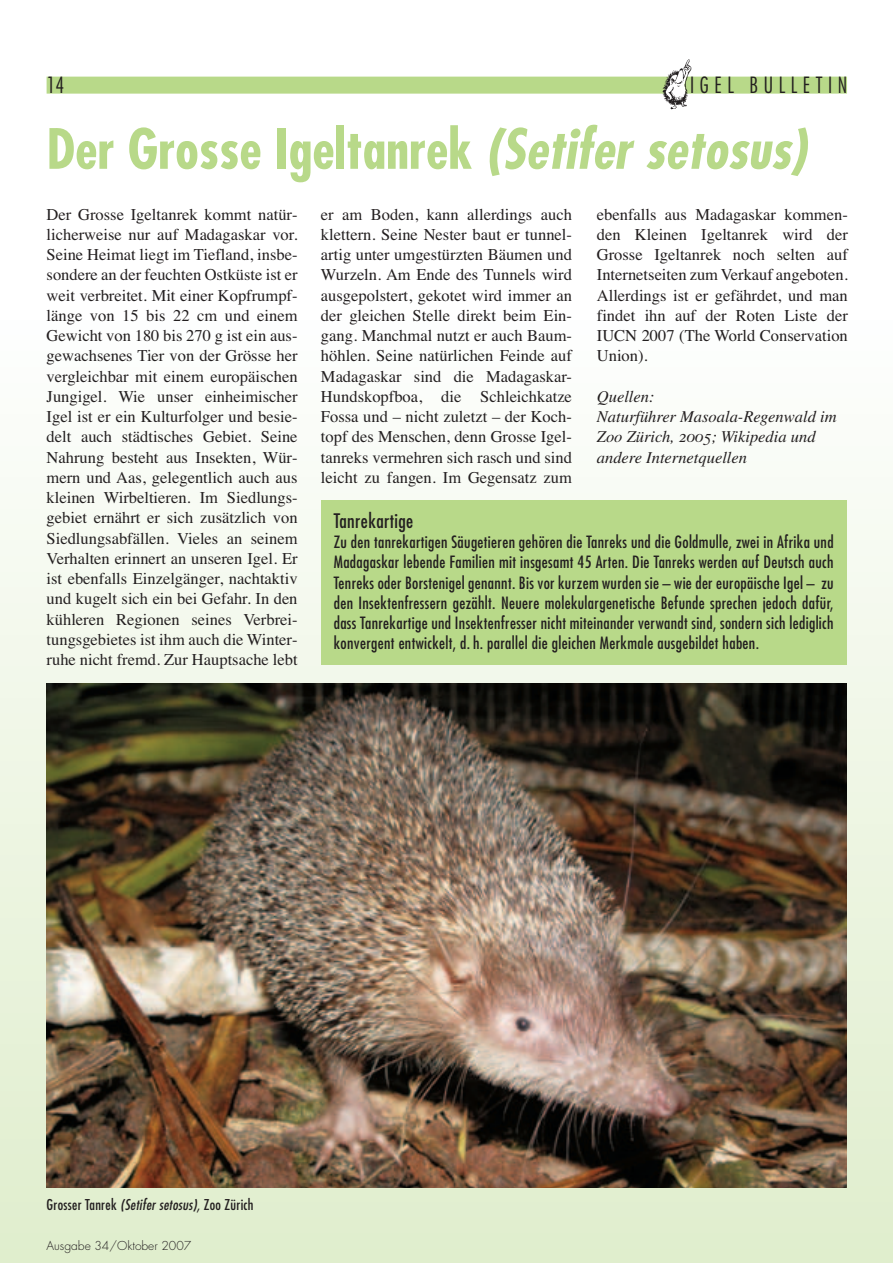
<style>
.page{position:relative;width:893px;height:1263px;background:#fff}
.page>*{position:absolute;margin:0;border:0;box-sizing:border-box;transform-origin:0 0}
.t1{font:700 condensed 54px "Futura";color:#b8d989}
.t2{font:300 condensed 21.75px "Futura";letter-spacing:.26em;color:#231f20}
.t3{font:condensed 19.5px "Futura";letter-spacing:.02em;color:#231f20}
.t4{font:16.5px/20.2px "Times";color:#231f20;text-align:justify}
.t5{font:condensed 16.5px/20.2px "Futura";letter-spacing:.02em;color:#231f20;text-align:justify}
.t6{font:16.5px/20.2px "Times Italic Os F";color:#231f20}
.t7{font:condensed 14.55px "Futura";letter-spacing:.02em;color:#231f20}
.t8{font:300 12px "Futura";color:#231f20}
.s1{font-style:italic}
</style>
<div class="page">
<div style="left:1px;top:1238px;width:891px;height:24px;background:#e0eecd"></div>
<div style="left:1px;top:1206px;width:891px;height:32px;background:#e1eecf"></div>
<div style="left:1px;top:1175px;width:891px;height:31px;background:#e2efd0"></div>
<div style="left:1px;top:1143px;width:891px;height:32px;background:#e3efd2"></div>
<div style="left:1px;top:1112px;width:891px;height:31px;background:#e4f0d3"></div>
<div style="left:1px;top:1080px;width:891px;height:32px;background:#e5f0d5"></div>
<div style="left:1px;top:1049px;width:891px;height:31px;background:#e6f1d6"></div>
<div style="left:1px;top:1017px;width:891px;height:32px;background:#e7f2d8"></div>
<div style="left:1px;top:986px;width:891px;height:31px;background:#e8f2da"></div>
<div style="left:1px;top:954px;width:891px;height:32px;background:#e9f3db"></div>
<div style="left:1px;top:923px;width:891px;height:31px;background:#eaf3dd"></div>
<div style="left:1px;top:891px;width:891px;height:32px;background:#ebf4de"></div>
<div style="left:1px;top:860px;width:891px;height:31px;background:#ecf4e0"></div>
<div style="left:1px;top:828px;width:891px;height:32px;background:#edf5e1"></div>
<div style="left:1px;top:797px;width:891px;height:31px;background:#eef6e3"></div>
<div style="left:1px;top:765px;width:891px;height:32px;background:#eff6e5"></div>
<div style="left:1px;top:734px;width:891px;height:31px;background:#f0f7e6"></div>
<div style="left:1px;top:702px;width:891px;height:32px;background:#f1f7e8"></div>
<div style="left:1px;top:670px;width:891px;height:32px;background:#f2f8ea"></div>
<div style="left:1px;top:639px;width:891px;height:32px;background:#f3f8ec"></div>
<div style="left:1px;top:607px;width:891px;height:32px;background:#f4f9ed"></div>
<div style="left:1px;top:576px;width:891px;height:32px;background:#f5f9ef"></div>
<div style="left:1px;top:544px;width:891px;height:32px;background:#f6faf1"></div>
<div style="left:1px;top:513px;width:891px;height:32px;background:#f7fbf2"></div>
<div style="left:1px;top:481px;width:891px;height:32px;background:#f8fbf4"></div>
<div style="left:1px;top:450px;width:891px;height:32px;background:#f9fcf6"></div>
<div style="left:1px;top:418px;width:891px;height:32px;background:#fafcf8"></div>
<div style="left:1px;top:387px;width:891px;height:32px;background:#fbfdf9"></div>
<div style="left:1px;top:355px;width:891px;height:32px;background:#fcfdfb"></div>
<div style="left:47px;top:77px;width:800px;height:17px;background:#b8d989"></div>
<img style="left:662px;top:59px;width:29px;height:50px">
<div style="left:321px;top:500px;width:525px;height:165px;background:#b8d989"></div>
<img style="left:47px;top:684px;width:799px;height:504px">
<h2 class="t2" style="left:47px;top:76px;width:20px">14</h2>
<h2 class="t2" style="left:690px;top:76px;width:159px">IGEL BULLETIN</h2>
<h1 class="t1" style="left:47px;top:125px;width:770px">Der Grosse Igeltanrek <span class="s1">(Setifer setosus)</span></h1>
<p class="t4" style="left:47px;top:206px;width:252px">Der Grosse Igeltanrek kommt natür&shy;licherweise nur auf Madagaskar vor.<br>Seine Heimat liegt im Tiefland, insbe&shy;sondere an der feuchten Ostküste ist er weit verbreitet. Mit einer Kopfrumpf&shy;länge von 15 bis 22 cm und einem Gewicht von 180 bis 270 g ist ein aus&shy;gewachsenes Tier von der Grösse her vergleichbar mit einem europäischen Jungigel. Wie unser einheimischer Igel ist er ein Kulturfolger und besie&shy;delt auch städtisches Gebiet. Seine Nahrung besteht aus Insekten, Wür&shy;mern und Aas, gelegentlich auch aus kleinen Wirbeltieren. Im Siedlungs&shy;gebiet ernährt er sich zusätzlich von Siedlungsabfällen. Vieles an seinem Verhalten erinnert an unseren Igel. Er ist ebenfalls Einzelgänger, nachtaktiv und kugelt sich ein bei Gefahr. In den kühleren Regionen seines Verbrei&shy;tungsgebietes ist ihm auch die Winter&shy;ruhe nicht fremd. Zur Hauptsache lebt</p>
<p class="t4" style="left:321px;top:206px;width:252px">er am Boden, kann allerdings auch klettern. Seine Nester baut er tunnel&shy;artig unter umgestürzten Bäumen und Wurzeln. Am Ende des Tunnels wird ausgepolstert, gekotet wird immer an der gleichen Stelle direkt beim Ein&shy;gang. Manchmal nutzt er auch Baum&shy;höhlen. Seine natürlichen Feinde auf Madagaskar sind die Madagaskar-Hundskopfboa, die Schleichkatze Fossa und – nicht zuletzt – der Koch&shy;topf des Menschen, denn Grosse Igel&shy;tanreks vermehren sich rasch und sind leicht zu fangen. Im Gegensatz zum</p>
<p class="t4" style="left:597px;top:206px;width:252px">ebenfalls aus Madagaskar kommen&shy;den Kleinen Igeltanrek wird der Grosse Igeltanrek noch selten auf Internetseiten zum Verkauf angeboten.<br>Allerdings ist er gefährdet, und man findet ihn auf der Roten Liste der IUCN 2007 (The World Conservation Union).</p>
<p class="t6" style="left:597px;top:388px;width:241px">Quellen:<br>Naturführer Masoala-Regenwald im<br>Zoo Zürich, 2005; Wikipedia und andere Internetquellen</p>
<p class="t3" style="left:334px;top:512px;width:81px">Tanrekartige</p>
<p class="t5" style="left:334px;top:533px;width:501px">Zu den tanrekartigen Säugetieren gehören die Tanreks und die Goldmulle, zwei in Afrika und Madagaskar lebende Familien mit insgesamt 45 Arten. Die Tanreks werden auf Deutsch auch Tenreks oder Borstenigel genannt. Bis vor kurzem wurden sie – wie der europäische Igel – zu den Insektenfressern gezählt. Neuere molekulargenetische Befunde sprechen jedoch dafür, dass Tanrekartige und Insektenfresser nicht miteinander verwandt sind, sondern sich lediglich konvergent entwickelt, d. h. parallel die gleichen Merkmale ausgebildet haben.</p>
<p class="t7" style="left:47px;top:1198px;width:208px">Grosser Tanrek <span class="s1">(Setifer setosus),</span>Zoo Zürich</p>
<p class="t8" style="left:47px;top:1240px;width:146px">Ausgabe 34/Oktober 2007</p>
</div>
